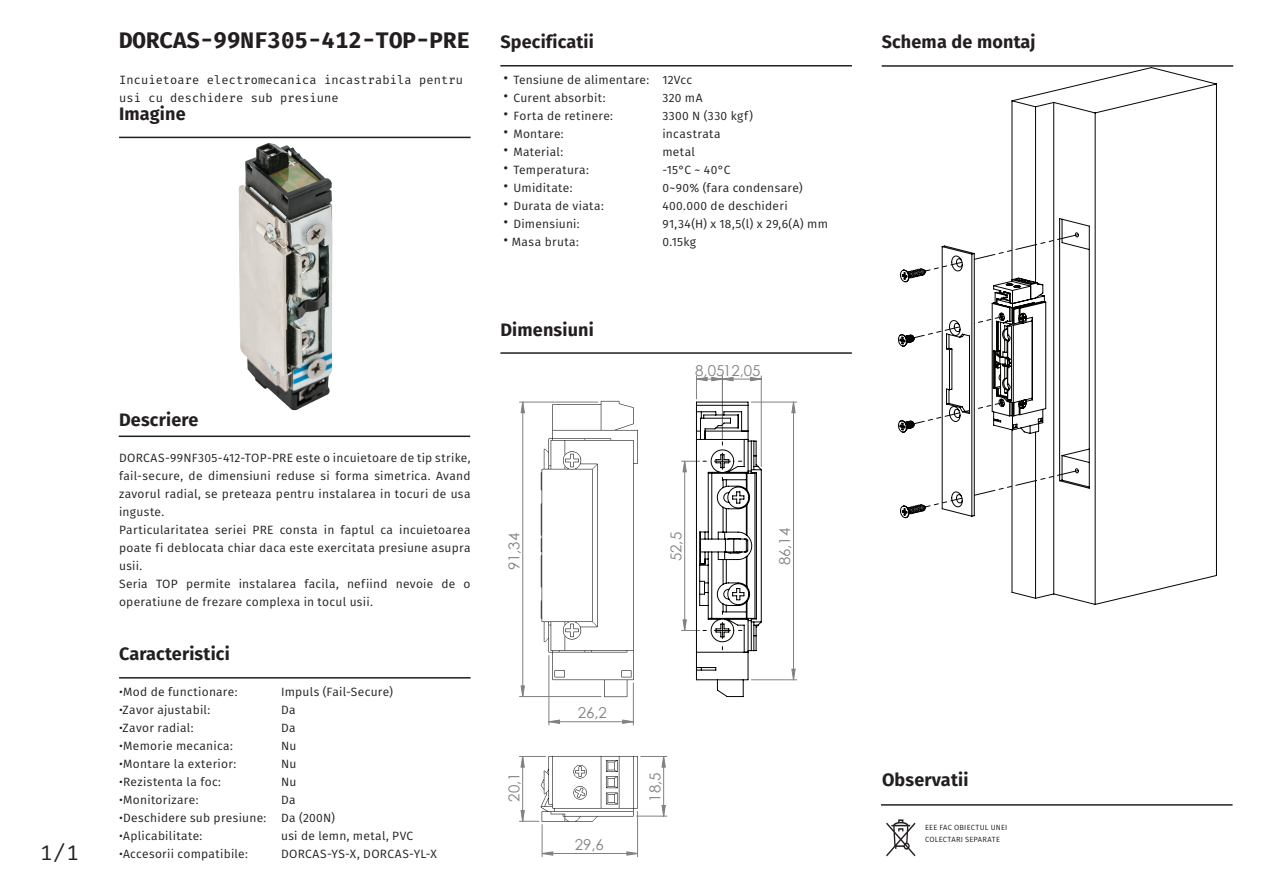
<style>
.page{position:relative;width:1263px;height:893px;background:#fff}
.page>*{position:absolute;margin:0;border:0;box-sizing:border-box;transform-origin:0 0}
.t1{font:700 22.5px "Fira Mono";color:#231f20}
.t2{font:21px "Fira Mono";color:#231f20}
.t3{font:700 18px "Fira Sans";letter-spacing:.01em;color:#231f20}
.t4{font:15px "Century Gothic";color:#808180}
.t5{font:12px/18px "Fira Sans";letter-spacing:.025em;color:#231f20}
.t6{font:12px/18px "Fira Mono";letter-spacing:.01em;color:#231f20}
.t7{font:7.5px/12px "Fira Sans";letter-spacing:.03em;color:#231f20}
.s1{font-family:"Fira Mono";font-size:18px}
</style>
<div class="page">
<hr style="left:119px;top:137px;width:352px;height:1px;background:#231f20">
<hr style="left:500px;top:65px;width:352px;height:2px;background:#231f20">
<hr style="left:119px;top:436px;width:351px;height:1px;background:#231f20">
<hr style="left:119px;top:677px;width:352px;height:2px;background:#231f20">
<hr style="left:500px;top:352px;width:352px;height:2px;background:#231f20">
<hr style="left:882px;top:65px;width:351px;height:2px;background:#231f20">
<img style="left:133px;top:136px;width:304px;height:275px">
<svg style="left:898px;top:67px;width:319px;height:538px"></svg>
<svg style="left:925px;top:497px;width:38px;height:10px"></svg>
<svg style="left:973px;top:470px;width:106px;height:26px"></svg>
<svg style="left:912px;top:399px;width:93px;height:26px"></svg>
<svg style="left:912px;top:326px;width:48px;height:13px"></svg>
<svg style="left:973px;top:313px;width:32px;height:11px"></svg>
<svg style="left:925px;top:262px;width:38px;height:10px"></svg>
<svg style="left:973px;top:234px;width:106px;height:26px"></svg>
<img style="left:541px;top:756px;width:100px;height:84px">
<hr style="left:751px;top:679px;width:46px;height:1px;background:#808180">
<hr style="left:751px;top:402px;width:46px;height:1px;background:#808180">
<hr style="left:637px;top:816px;width:30px;height:1px;background:#808180">
<hr style="left:519px;top:402px;width:79px;height:1px;background:#808180">
<hr style="left:519px;top:696px;width:82px;height:1px;background:#808180">
<hr style="left:542px;top:824px;width:1px;height:33px;background:#808180">
<hr style="left:637px;top:811px;width:1px;height:46px;background:#808180">
<hr style="left:549px;top:655px;width:1px;height:70px;background:#808180">
<hr style="left:633px;top:683px;width:1px;height:42px;background:#808180">
<svg style="left:519px;top:756px;width:27px;height:66px"></svg>
<svg style="left:791px;top:401px;width:5px;height:279px"></svg>
<svg style="left:641px;top:756px;width:26px;height:61px"></svg>
<svg style="left:521px;top:402px;width:117px;height:294px"></svg>
<svg style="left:541px;top:851px;width:96px;height:5px"></svg>
<svg style="left:548px;top:719px;width:86px;height:5px"></svg>
<svg style="left:681px;top:376px;width:81px;height:322px"></svg>
<svg style="left:886px;top:819px;width:29px;height:37px"></svg>
<hr style="left:881px;top:804px;width:351px;height:2px;background:#231f20">
<h2 class="t2" style="left:40px;top:838px;width:40px">1/1</h2>
<h1 class="t1" style="left:119px;top:24px;width:353px">DORCAS-99NF305-412-TOP-PRE</h1>
<p class="t6" style="left:119px;top:71px;width:345px">Incuietoare electromecanica incastrabila pentru usi cu deschidere sub presiune</p>
<h3 class="t3" style="left:119px;top:98px;width:68px">Imagine</h3>
<h3 class="t3" style="left:119px;top:404px;width:81px">Descriere</h3>
<p class="t5" style="left:119px;top:448px;width:353px">DORCAS-99NF305-412-TOP-PRE este o incuietoare de tip strike, fail-secure, de dimensiuni reduse si forma simetrica. Avand zavorul radial, se preteaza pentru instalarea in tocuri de usa inguste.<br>Particularitatea seriei PRE consta in faptul ca incuietoarea poate fi deblocata chiar daca este exercitata presiune asupra usii.<br>Seria TOP permite instalarea facila, nefiind nevoie de o operatiune de frezare complexa in tocul usii.</p>
<h3 class="t3" style="left:119px;top:638px;width:112px">Caracteristici</h3>
<p class="t5" style="left:119px;top:682px;width:120px">•Mod de functionare:</p>
<p class="t5" style="left:281px;top:682px;width:114px">Impuls (Fail-Secure)</p>
<p class="t5" style="left:119px;top:700px;width:93px">•Zavor ajustabil:</p>
<p class="t5" style="left:281px;top:700px;width:16px">Da</p>
<p class="t5" style="left:119px;top:718px;width:76px">•Zavor radial:</p>
<p class="t5" style="left:281px;top:718px;width:16px">Da</p>
<p class="t5" style="left:119px;top:736px;width:115px">•Memorie mecanica:</p>
<p class="t5" style="left:281px;top:736px;width:17px">Nu</p>
<p class="t5" style="left:119px;top:754px;width:119px">•Montare la exterior:</p>
<p class="t5" style="left:281px;top:754px;width:17px">Nu</p>
<p class="t5" style="left:119px;top:772px;width:103px">•Rezistenta la foc:</p>
<p class="t5" style="left:281px;top:772px;width:17px">Nu</p>
<p class="t5" style="left:119px;top:790px;width:81px">•Monitorizare:</p>
<p class="t5" style="left:281px;top:790px;width:16px">Da</p>
<p class="t5" style="left:119px;top:808px;width:218px">•Deschidere sub presiune: Da (200N)</p>
<p class="t5" style="left:119px;top:826px;width:85px">•Aplicabilitate:</p>
<p class="t5" style="left:281px;top:826px;width:134px">usi de lemn, metal, PVC</p>
<p class="t5" style="left:119px;top:844px;width:130px">•Accesorii compatibile:</p>
<p class="t5" style="left:281px;top:844px;width:157px">DORCAS-YS-X, DORCAS-YL-X</p>
<h3 class="t3" style="left:500px;top:26px;width:95px">Specificatii</h3>
<p class="t5" style="left:500px;top:70px;width:193px"><span class="s1">·</span> Tensiune de alimentare: 12Vcc <span class="s1">·</span> Curent absorbit:</p>
<p class="t5" style="left:662px;top:88px;width:42px">320 mA</p>
<p class="t5" style="left:500px;top:106px;width:114px"><span class="s1">·</span> Forta de retinere:</p>
<p class="t5" style="left:662px;top:106px;width:92px">3300 N (330 kgf)</p>
<p class="t5" style="left:500px;top:124px;width:65px"><span class="s1">·</span> Montare:</p>
<p class="t5" style="left:662px;top:124px;width:60px">incastrata</p>
<p class="t5" style="left:500px;top:142px;width:64px"><span class="s1">·</span> Material:</p>
<p class="t5" style="left:662px;top:142px;width:34px">metal</p>
<p class="t5" style="left:500px;top:160px;width:90px"><span class="s1">·</span> Temperatura:</p>
<p class="t5" style="left:662px;top:160px;width:70px">-15°C ~ 40°C</p>
<p class="t5" style="left:500px;top:178px;width:74px"><span class="s1">·</span> Umiditate:</p>
<p class="t5" style="left:662px;top:178px;width:142px">0~90% (fara condensare)</p>
<p class="t5" style="left:500px;top:196px;width:105px"><span class="s1">·</span> Durata de viata:</p>
<p class="t5" style="left:662px;top:196px;width:127px">400.000 de deschideri</p>
<p class="t5" style="left:500px;top:214px;width:81px"><span class="s1">·</span> Dimensiuni:</p>
<p class="t5" style="left:662px;top:214px;width:167px">91,34(H) x 18,5(l) x 29,6(A) mm</p>
<p class="t5" style="left:500px;top:232px;width:80px"><span class="s1">·</span>Masa bruta:</p>
<p class="t5" style="left:662px;top:232px;width:35px">0.15kg</p>
<h3 class="t3" style="left:500px;top:314px;width:95px">Dimensiuni</h3>
<p class="t4" style="left:695px;top:360px;width:67px">8,05 12,05</p>
<p class="t4" style="left:504px;top:570px;width:39px;rotate:-90deg">91,34</p>
<p class="t4" style="left:665px;top:561px;width:31px;rotate:-90deg">52,5</p>
<p class="t4" style="left:774px;top:565px;width:39px;rotate:-90deg">86,14</p>
<p class="t4" style="left:578px;top:703px;width:31px">26,2</p>
<p class="t4" style="left:503px;top:801px;width:31px;rotate:-90deg">20,1</p>
<p class="t4" style="left:644px;top:801px;width:31px;rotate:-90deg">18,5</p>
<p class="t4" style="left:575px;top:834px;width:31px">29,6</p>
<h3 class="t3" style="left:882px;top:26px;width:155px">Schema de montaj</h3>
<h3 class="t3" style="left:882px;top:764px;width:88px">Observatii</h3>
<p class="t7" style="left:925px;top:821px;width:84px">EEE FAC OBIECTUL UNEI<br>COLECTARI SEPARATE</p>
</div>
